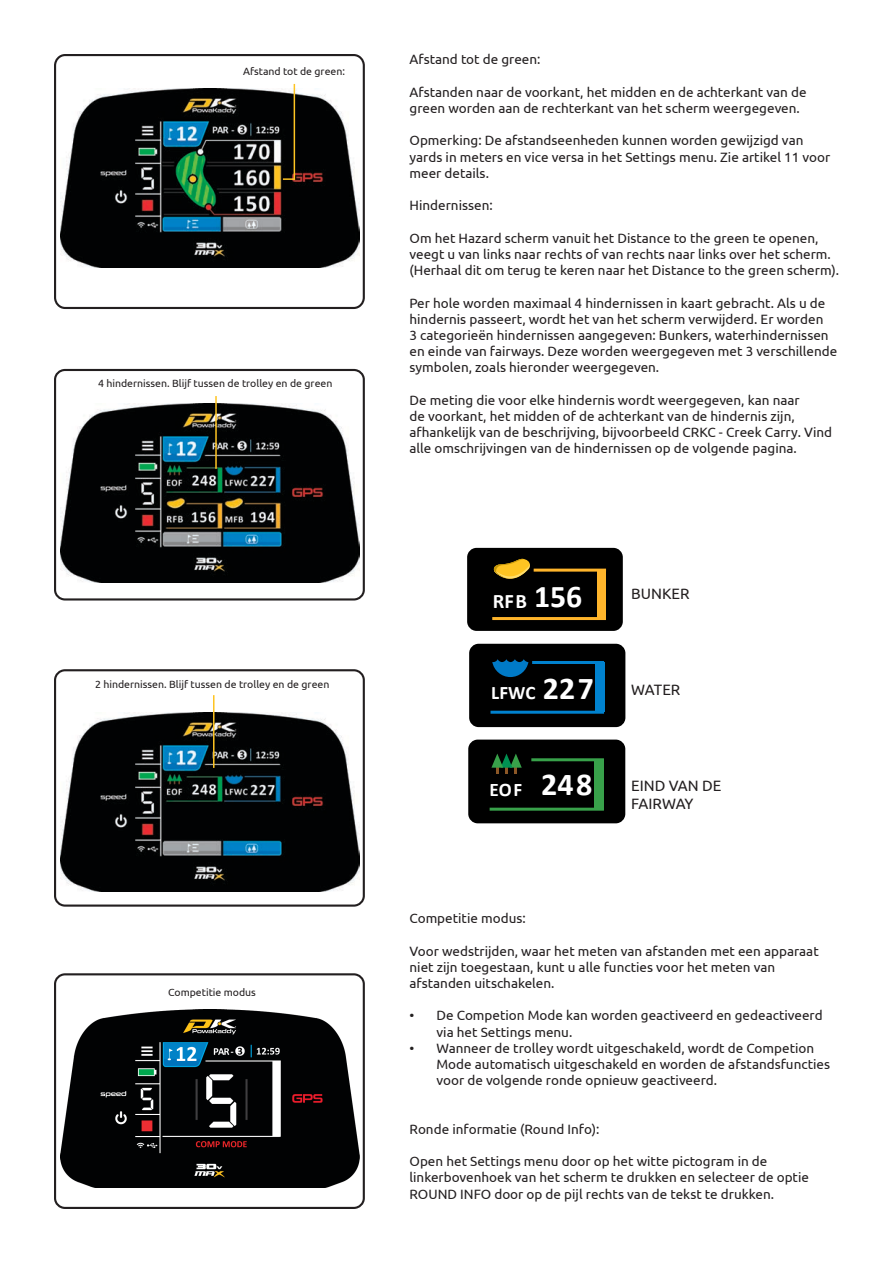
<style>
.page{position:relative;width:893px;height:1263px;background:#fff}
.page>*{position:absolute;margin:0;border:0;box-sizing:border-box;transform-origin:0 0}
.t1{font:700 31.8px "Calibri";color:#fff}
.t2{font:700 20.55px "Calibri";color:#fff}
.t3{font:700 19.2px "Calibri";color:#fff}
.t4{font:700 19.05px "Calibri";color:#fff}
.t5{font:15px/18px "Ubuntu";color:#231f20}
.t6{font:13.5px/16.2px "Ubuntu";color:#231f20}
.t7{font:10.5px "Ubuntu";color:#231f20}
.s1{font-size:31.8px}
.s2{font-size:31.95px}
</style>
<div class="page">
<img style="left:61px;top:1009px;width:298px;height:179px">
<div style="left:54px;top:973px;width:311px;height:236px;border:2px solid #231f20;border-radius:10px"></div>
<img style="left:61px;top:89px;width:298px;height:178px">
<div style="left:54px;top:54px;width:311px;height:255px;border:2px solid #231f20;border-radius:10px"></div>
<hr style="left:294px;top:84px;width:1px;height:96px;background:#fec422">
<svg style="left:283px;top:178px;width:11px;height:2px"></svg>
<img style="left:61px;top:403px;width:298px;height:179px">
<div style="left:54px;top:369px;width:311px;height:231px;border:2px solid #231f20;border-radius:10px"></div>
<img style="left:61px;top:713px;width:298px;height:178px">
<div style="left:54px;top:669px;width:311px;height:238px;border:2px solid #231f20;border-radius:10px"></div>
<hr style="left:213px;top:695px;width:1px;height:73px;background:#fec422">
<div style="left:468px;top:740px;width:157px;height:83px;background:#000;border-radius:10px"></div>
<hr style="left:490px;top:808px;width:114px;height:3px;background:#38a14a">
<div style="left:595px;top:759px;width:9px;height:50px;background:#38a14a"></div>
<hr style="left:531px;top:758px;width:73px;height:3px;background:#38a14a">
<svg style="left:491px;top:753px;width:31px;height:21px"></svg>
<div style="left:469px;top:644px;width:156px;height:83px;background:#000;border-radius:9px"></div>
<hr style="left:490px;top:711px;width:114px;height:3px;background:#0082cf">
<div style="left:595px;top:662px;width:9px;height:50px;background:#0082cf"></div>
<hr style="left:532px;top:661px;width:72px;height:3px;background:#0082cf">
<svg style="left:492px;top:659px;width:36px;height:18px"></svg>
<div style="left:467px;top:548px;width:156px;height:83px;background:#000;border-radius:9px"></div>
<hr style="left:492px;top:617px;width:114px;height:3px;background:#ffb52b">
<hr style="left:534px;top:569px;width:72px;height:3px;background:#ffb52b">
<div style="left:597px;top:570px;width:9px;height:50px;background:#ffb52b"></div>
<svg style="left:493px;top:559px;width:37px;height:20px"></svg>
<hr style="left:215px;top:396px;width:2px;height:73px;background:#fec422">
<p class="t7" style="left:243px;top:64px;width:103px">Afstand tot de green:</p>
<p class="t7" style="left:98px;top:377px;width:236px">4 hindernissen. Blijf tussen de trolley en de green</p>
<p class="t7" style="left:95px;top:678px;width:236px">2 hindernissen. Blijf tussen de trolley en de green</p>
<p class="t7" style="left:168px;top:986px;width:89px">Competitie modus</p>
<p class="t6" style="left:410px;top:51px;width:133px">Afstand tot de green:</p>
<p class="t6" style="left:410px;top:84px;width:398px">Afstanden naar de voorkant, het midden en de achterkant van de green worden aan de rechterkant van het scherm weergegeven.</p>
<p class="t6" style="left:410px;top:132px;width:422px">Opmerking: De afstandseenheden kunnen worden gewijzigd van yards in meters en vice versa in het Settings menu. Zie artikel 11 voor meer details.</p>
<p class="t6" style="left:410px;top:197px;width:85px">Hindernissen:</p>
<p class="t6" style="left:410px;top:229px;width:431px">Om het Hazard scherm vanuit het Distance to the green te openen, veegt u van links naar rechts of van rechts naar links over het scherm. (Herhaal dit om terug te keren naar het Distance to the green scherm).</p>
<p class="t6" style="left:410px;top:294px;width:429px">Per hole worden maximaal 4 hindernissen in kaart gebracht. Als u de hindernis passeert, wordt het van het scherm verwijderd. Er worden<br>3 categorieën hindernissen aangegeven: Bunkers, waterhindernissen en einde van fairways. Deze worden weergegeven met 3 verschillende symbolen, zoals hieronder weergegeven.</p>
<p class="t6" style="left:410px;top:391px;width:424px">De meting die voor elke hindernis wordt weergegeven, kan naar<br>de voorkant, het midden of de achterkant van de hindernis zijn, afhankelijk van de beschrijving, bijvoorbeeld CRKC - Creek Carry. Vind alle omschrijvingen van de hindernissen op de volgende pagina.</p>
<h2 class="t2" style="left:493px;top:586px;width:36px">RFB</h2>
<h1 class="t1" style="left:534px;top:574px;width:50px">156</h1>
<p class="t5" style="left:631px;top:584px;width:60px">BUNKER</p>
<h3 class="t4" style="left:491px;top:679px;width:104px">LFWC <span class="s1">227</span></h3>
<p class="t5" style="left:631px;top:680px;width:51px">WATER</p>
<h3 class="t3" style="left:490px;top:776px;width:104px">EOF <span class="s2">248</span></h3>
<p class="t5" style="left:631px;top:776px;width:92px">EIND VAN DE<br>FAIRWAY</p>
<p class="t6" style="left:410px;top:910px;width:118px">Competitie modus:</p>
<p class="t6" style="left:410px;top:942px;width:411px">Voor wedstrijden, waar het meten van afstanden met een apparaat niet zijn toegestaan, kunt u alle functies voor het meten van afstanden uitschakelen.</p>
<p class="t6" style="left:436px;top:1007px;width:388px;text-indent:-27px">• De Competion Mode kan worden geactiveerd en gedeactiveerd via het Settings menu.</p>
<p class="t6" style="left:436px;top:1039px;width:395px;text-indent:-27px">• Wanneer de trolley wordt uitgeschakeld, wordt de Competion<br>Mode automatisch uitgeschakeld en worden de afstandsfuncties voor de volgende ronde opnieuw geactiveerd.</p>
<p class="t6" style="left:410px;top:1120px;width:191px">Ronde informatie (Round Info):</p>
<p class="t6" style="left:410px;top:1153px;width:401px">Open het Settings menu door op het witte pictogram in de linkerbovenhoek van het scherm te drukken en selecteer de optie<br>ROUND INFO door op de pijl rechts van de tekst te drukken.</p>
</div>
